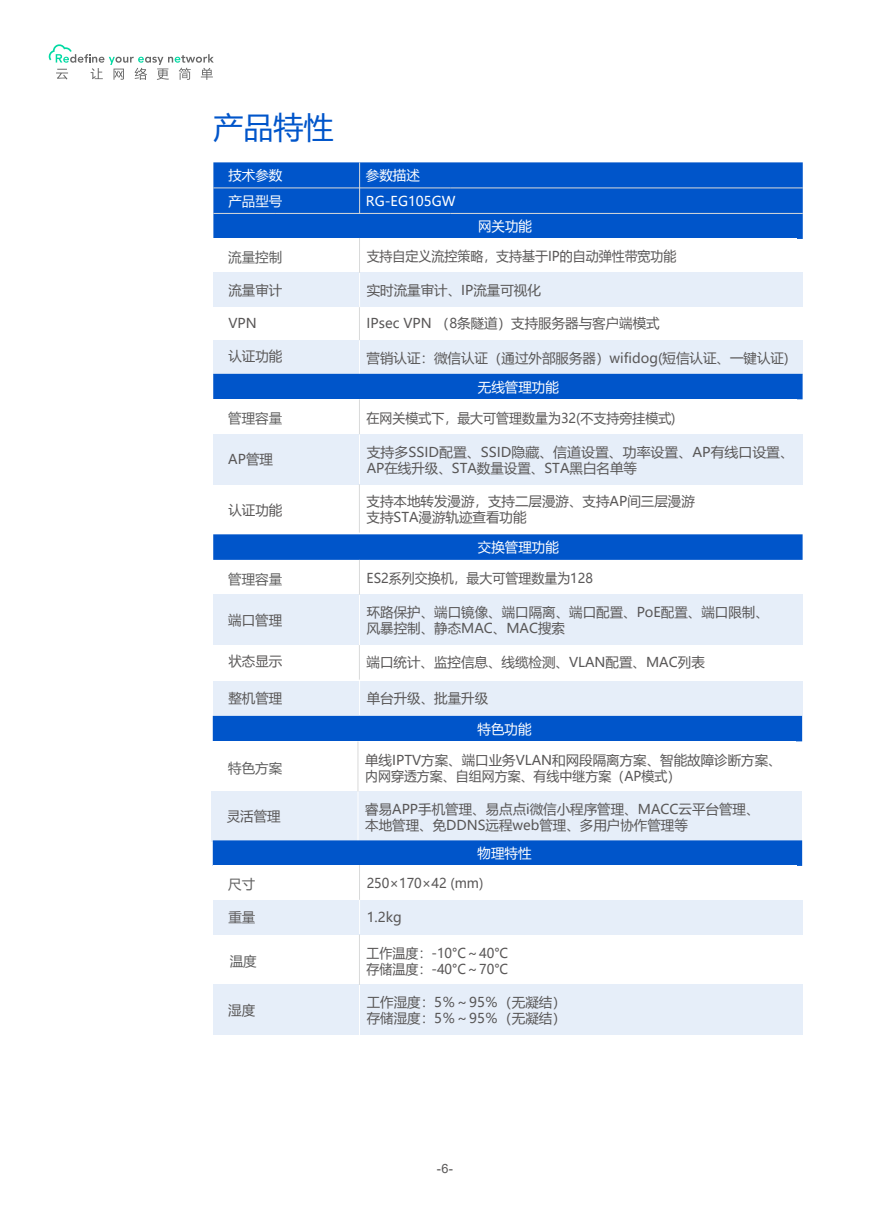
<style>
.page{position:relative;width:893px;height:1212px;background:#fff}
.page>*{position:absolute;margin:0;border:0;box-sizing:border-box;transform-origin:0 0}
.t1{font:30px "Microsoft Ya Hei";color:#0055ca}
.t2{font:13.5px/16.2px "Microsoft Ya Hei";color:#595757}
.t3{font:13.5px/16.2px "Microsoft Ya Hei";color:#595757;scale:.96 1}
.t4{font:13.5px/26.1px "Microsoft Ya Hei";color:#fff}
.t5{font:13.5px "Microsoft Ya Hei";color:#5f5f5f}
.t6{font:12.75px "Arial";color:#595757}
</style>
<div class="page">
<div style="left:213px;top:162px;width:590px;height:77px;background:#0055ca"></div>
<hr style="left:213px;top:188px;width:62px;height:1px;background:#d9dada">
<hr style="left:275px;top:188px;width:175px;height:1px;background:#d9dada">
<hr style="left:450px;top:188px;width:353px;height:1px;background:#d9dada">
<hr style="left:213px;top:213px;width:62px;height:1px;background:#d9dada">
<hr style="left:275px;top:213px;width:175px;height:1px;background:#d9dada">
<hr style="left:450px;top:213px;width:353px;height:1px;background:#d9dada">
<hr style="left:359px;top:162px;width:1px;height:51px;background:#d9dada">
<svg style="left:48px;top:44px;width:166px;height:36px"></svg>
<div style="left:213px;top:716px;width:589px;height:25px;background:#0055ca"></div>
<hr style="left:359px;top:306px;width:1px;height:34px;background:#d9dada">
<div style="left:359px;top:340px;width:444px;height:35px;background:#e6eef9"></div>
<div style="left:213px;top:340px;width:146px;height:35px;background:#e6eef9"></div>
<hr style="left:359px;top:340px;width:1px;height:35px;background:#fff">
<div style="left:359px;top:238px;width:438px;height:36px;background:#fff"></div>
<div style="left:213px;top:238px;width:146px;height:36px;background:#fff"></div>
<div style="left:360px;top:273px;width:443px;height:34px;background:#e6eef9"></div>
<div style="left:213px;top:273px;width:147px;height:34px;background:#e6eef9"></div>
<hr style="left:359px;top:273px;width:1px;height:34px;background:#fff">
<hr style="left:359px;top:238px;width:1px;height:35px;background:#d9dada">
<div style="left:213px;top:374px;width:590px;height:25px;background:#0055ca"></div>
<hr style="left:359px;top:484px;width:1px;height:48px;background:#d9dada">
<div style="left:359px;top:434px;width:444px;height:50px;background:#e6eef9"></div>
<div style="left:213px;top:434px;width:146px;height:50px;background:#e6eef9"></div>
<hr style="left:359px;top:434px;width:1px;height:50px;background:#fff">
<hr style="left:359px;top:399px;width:1px;height:35px;background:#d9dada">
<svg style="left:213px;top:534px;width:590px;height:26px;background:#0458cb"></svg>
<hr style="left:359px;top:644px;width:1px;height:36px;background:#d9dada">
<div style="left:359px;top:595px;width:444px;height:50px;background:#e6eef9"></div>
<div style="left:213px;top:595px;width:146px;height:50px;background:#e6eef9"></div>
<hr style="left:359px;top:595px;width:1px;height:50px;background:#fff">
<hr style="left:359px;top:560px;width:1px;height:35px;background:#d9dada">
<div style="left:360px;top:681px;width:443px;height:34px;background:#e6eef9"></div>
<div style="left:213px;top:681px;width:147px;height:34px;background:#e6eef9"></div>
<hr style="left:359px;top:681px;width:1px;height:34px;background:#fff">
<div style="left:358px;top:791px;width:443px;height:51px;background:#e6eef9"></div>
<div style="left:212px;top:791px;width:146px;height:51px;background:#e6eef9"></div>
<hr style="left:358px;top:791px;width:1px;height:51px;background:#fff">
<hr style="left:358px;top:741px;width:1px;height:50px;background:#d9dada">
<div style="left:213px;top:840px;width:589px;height:26px;background:#0055ca"></div>
<div style="left:359px;top:865px;width:438px;height:36px;background:#fff"></div>
<div style="left:213px;top:865px;width:146px;height:36px;background:#fff"></div>
<div style="left:360px;top:900px;width:443px;height:34px;background:#e6eef9"></div>
<div style="left:213px;top:900px;width:147px;height:34px;background:#e6eef9"></div>
<hr style="left:359px;top:900px;width:1px;height:34px;background:#fff">
<hr style="left:359px;top:865px;width:1px;height:35px;background:#d9dada">
<div style="left:359px;top:985px;width:444px;height:50px;background:#e6eef9"></div>
<div style="left:213px;top:985px;width:146px;height:50px;background:#e6eef9"></div>
<hr style="left:359px;top:985px;width:1px;height:50px;background:#fff">
<hr style="left:359px;top:935px;width:1px;height:50px;background:#d9dada">
<h1 class="t1" style="left:213px;top:107px;width:121px">产品特性</h1>
<p class="t4" style="left:228px;top:162px;width:55px">技术参数产品型号</p>
<p class="t4" style="left:366px;top:162px;width:55px">参数描述</p>
<p class="t4" style="left:366px;top:188px;width:91px">RG-EG105GW</p>
<p class="t4" style="left:478px;top:213px;width:55px">网关功能</p>
<p class="t3" style="left:367px;top:248px;width:324px">支持自定义流控策略，支持基于IP的自动弹性带宽功能</p>
<p class="t5" style="left:228px;top:248px;width:55px">流量控制</p>
<p class="t2" style="left:228px;top:282px;width:55px">流量审计</p>
<p class="t2" style="left:367px;top:282px;width:176px">实时流量审计、IP流量可视化</p>
<p class="t2" style="left:228px;top:315px;width:30px">VPN</p>
<p class="t2" style="left:367px;top:315px;width:295px">IPsec VPN （8条隧道）支持服务器与客户端模式</p>
<p class="t2" style="left:228px;top:348px;width:55px">认证功能</p>
<p class="t2" style="left:367px;top:349px;width:423px">营销认证：微信认证（通过外部服务器）wifidog(短信认证、一键认证)</p>
<p class="t4" style="left:478px;top:373px;width:82px">无线管理功能</p>
<p class="t3" style="left:367px;top:409px;width:323px">在网关模式下，最大可管理数量为32(不支持旁挂模式)</p>
<p class="t5" style="left:228px;top:409px;width:55px">管理容量</p>
<p class="t2" style="left:228px;top:451px;width:46px">AP管理</p>
<p class="t2" style="left:367px;top:443px;width:429px">支持多SSID配置、SSID隐藏、信道设置、功率设置、AP有线口设置、<br>AP在线升级、STA数量设置、STA黑白名单等</p>
<p class="t2" style="left:228px;top:501px;width:55px">认证功能</p>
<p class="t2" style="left:367px;top:493px;width:330px">支持本地转发漫游，支持二层漫游、支持AP间三层漫游支持STA漫游轨迹查看功能</p>
<p class="t4" style="left:478px;top:534px;width:82px">交换管理功能</p>
<p class="t3" style="left:367px;top:570px;width:237px">ES2系列交换机，最大可管理数量为128</p>
<p class="t5" style="left:228px;top:570px;width:55px">管理容量</p>
<p class="t2" style="left:228px;top:611px;width:55px">端口管理</p>
<p class="t2" style="left:367px;top:604px;width:404px">环路保护、端口镜像、端口隔离、端口配置、PoE配置、端口限制、风暴控制、静态MAC、MAC搜索</p>
<p class="t2" style="left:228px;top:653px;width:55px">状态显示</p>
<p class="t2" style="left:367px;top:653px;width:340px">端口统计、监控信息、线缆检测、VLAN配置、MAC列表</p>
<p class="t2" style="left:228px;top:690px;width:55px">整机管理</p>
<p class="t2" style="left:367px;top:690px;width:123px">单台升级、批量升级</p>
<p class="t4" style="left:477px;top:715px;width:55px">特色功能</p>
<p class="t2" style="left:365px;top:751px;width:418px">单线IPTV方案、端口业务VLAN和网段隔离方案、智能故障诊断方案、内网穿透方案、自组网方案、有线中继方案（AP模式）</p>
<p class="t5" style="left:228px;top:759px;width:55px">特色方案</p>
<p class="t2" style="left:227px;top:808px;width:55px">灵活管理</p>
<p class="t2" style="left:365px;top:800px;width:396px">睿易APP手机管理、易点点i微信小程序管理、MACC云平台管理、本地管理、免DDNS远程web管理、多用户协作管理等</p>
<p class="t4" style="left:477px;top:840px;width:55px">物理特性</p>
<p class="t5" style="left:228px;top:875px;width:28px">尺寸</p>
<p class="t2" style="left:228px;top:909px;width:28px">重量</p>
<p class="t2" style="left:367px;top:909px;width:37px">1.2kg</p>
<p class="t3" style="left:367px;top:875px;width:123px">250×170×42 (mm)</p>
<p class="t3" style="left:367px;top:945px;width:149px">工作温度：-10°C～40°C存储温度：-40°C～70°C</p>
<p class="t5" style="left:230px;top:952px;width:28px">温度</p>
<p class="t2" style="left:228px;top:1001px;width:28px">湿度</p>
<p class="t2" style="left:367px;top:994px;width:201px">工作湿度：5％～95％（无凝结）存储湿度：5％～95％（无凝结）</p>
<p class="t6" style="left:437px;top:1159px;width:18px">-6-</p>
</div>
